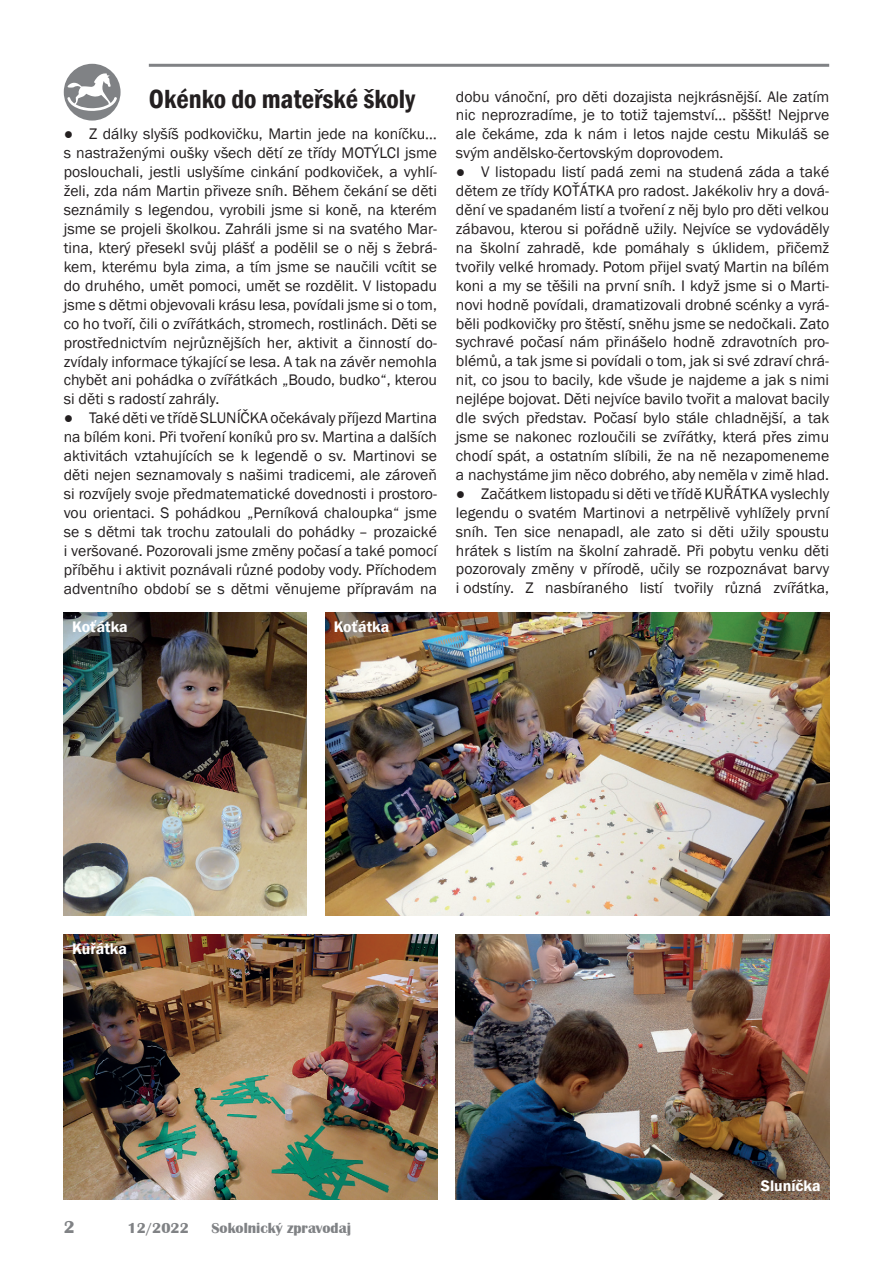
<style>
.page{position:relative;width:893px;height:1263px;background:#fff}
.page>*{position:absolute;margin:0;border:0;box-sizing:border-box;transform-origin:0 0}
.t1{font:600 condensed 27px "Franklin Gothic";color:#231f20}
.t2{font:700 18px "Britannic";color:#808285}
.t3{font:15.75px/18.9px "Franklin Gothic";color:#231f20;text-align:justify}
.t4{font:600 15.75px "Franklin Gothic";color:#fff}
.t5{font:700 15px "Britannic";color:#808285}
</style>
<div class="page">
<hr style="left:149px;top:64px;width:680px;height:3px;background:#808285">
<div style="left:64px;top:64px;width:57px;height:57px;background:#808285;border-radius:50%"></div>
<svg style="left:67px;top:73px;width:50px;height:38px"></svg>
<img style="left:64px;top:934px;width:373px;height:265px">
<img style="left:456px;top:934px;width:373px;height:265px">
<img style="left:64px;top:612px;width:242px;height:303px">
<img style="left:325px;top:612px;width:504px;height:303px">
<h1 class="t1" style="left:149px;top:81px;width:268px">Okénko do mateřské školy</h1>
<p class="t3" style="left:64px;top:125px;width:375px">● Z dálky slyšíš podkovičku, Martin jede na koníčku… s nastraženými oušky všech dětí ze třídy MOTÝLCI jsme poslouchali, jestli uslyšíme cinkání podkoviček, a vyhlí&shy;želi, zda nám Martin přiveze sníh. Během čekání se děti seznámily s legendou, vyrobili jsme si koně, na kterém jsme se projeli školkou. Zahráli jsme si na svatého Mar&shy;tina, který přesekl svůj plášť a podělil se o něj s žebrá&shy;kem, kterému byla zima, a tím jsme se naučili vcítit se do druhého, umět pomoci, umět se rozdělit. V listopadu jsme s dětmi objevovali krásu lesa, povídali jsme si o tom, co ho tvoří, čili o zvířátkách, stromech, rostlinách. Děti se prostřednictvím nejrůznějších her, aktivit a činností do&shy;zvídaly informace týkající se lesa. A tak na závěr nemohla chybět ani pohádka o zvířátkách „Boudo, budko“, kterou si děti s radostí zahrály.</p>
<p class="t3" style="left:64px;top:409px;width:375px">● Také děti ve třídě SLUNÍČKA očekávaly příjezd Martina na bílém koni. Při tvoření koníků pro sv. Martina a dalších aktivitách vztahujících se k legendě o sv. Martinovi se děti nejen seznamovaly s našimi tradicemi, ale zároveň si rozvíjely svoje předmatematické dovednosti i prostoro&shy;vou orientaci. S pohádkou „Perníková chaloupka“ jsme se s dětmi tak trochu zatoulali do pohádky – prozaické i veršované. Pozorovali jsme změny počasí a také pomocí příběhu i aktivit poznávali různé podoby vody. Příchodem adventního období se s dětmi věnujeme přípravám na</p>
<p class="t4" style="left:72px;top:617px;width:57px">Koťátka</p>
<p class="t4" style="left:334px;top:617px;width:57px">Koťátka</p>
<p class="t3" style="left:456px;top:87px;width:375px">dobu vánoční, pro děti dozajista nejkrásnější. Ale zatím nic neprozradíme, je to totiž tajemství… pšššt! Nejprve ale čekáme, zda k nám i letos najde cestu Mikuláš se svým andělsko-čertovským doprovodem.</p>
<p class="t3" style="left:456px;top:163px;width:375px">● V listopadu listí padá zemi na studená záda a také dětem ze třídy KOŤÁTKA pro radost. Jakékoliv hry a dová&shy;dění ve spadaném listí a tvoření z něj bylo pro děti velkou zábavou, kterou si pořádně užily. Nejvíce se vydováděly na školní zahradě, kde pomáhaly s úklidem, přičemž tvořily velké hromady. Potom přijel svatý Martin na bílém koni a my se těšili na první sníh. I když jsme si o Marti&shy;novi hodně povídali, dramatizovali drobné scénky a vyrá&shy;běli podkovičky pro štěstí, sněhu jsme se nedočkali. Zato sychravé počasí nám přinášelo hodně zdravotních pro&shy;blémů, a tak jsme si povídali o tom, jak si své zdraví chrá&shy;nit, co jsou to bacily, kde všude je najdeme a jak s nimi nejlépe bojovat. Děti nejvíce bavilo tvořit a malovat bacily dle svých představ. Počasí bylo stále chladnější, a tak jsme se nakonec rozloučili se zvířátky, která přes zimu chodí spát, a ostatním slíbili, že na ně nezapomeneme a nachystáme jim něco dobrého, aby neměla v zimě hlad.</p>
<p class="t3" style="left:456px;top:484px;width:375px">● Začátkem listopadu si děti ve třídě KUŘÁTKA vyslechly legendu o svatém Martinovi a netrpělivě vyhlížely první sníh. Ten sice nenapadl, ale zato si děti užily spoustu hrátek s listím na školní zahradě. Při pobytu venku děti pozorovaly změny v přírodě, učily se rozpoznávat barvy i odstíny. Z nasbíraného listí tvořily různá zvířátka,</p>
<p class="t4" style="left:72px;top:939px;width:56px">Kuřátka</p>
<p class="t2" style="left:64px;top:1217px;width:12px">2</p>
<p class="t5" style="left:128px;top:1220px;width:63px">12/2022</p>
<p class="t5" style="left:211px;top:1220px;width:141px">Sokolnický zpravodaj</p>
<p class="t4" style="left:761px;top:1176px;width:61px">Sluníčka</p>
</div>
